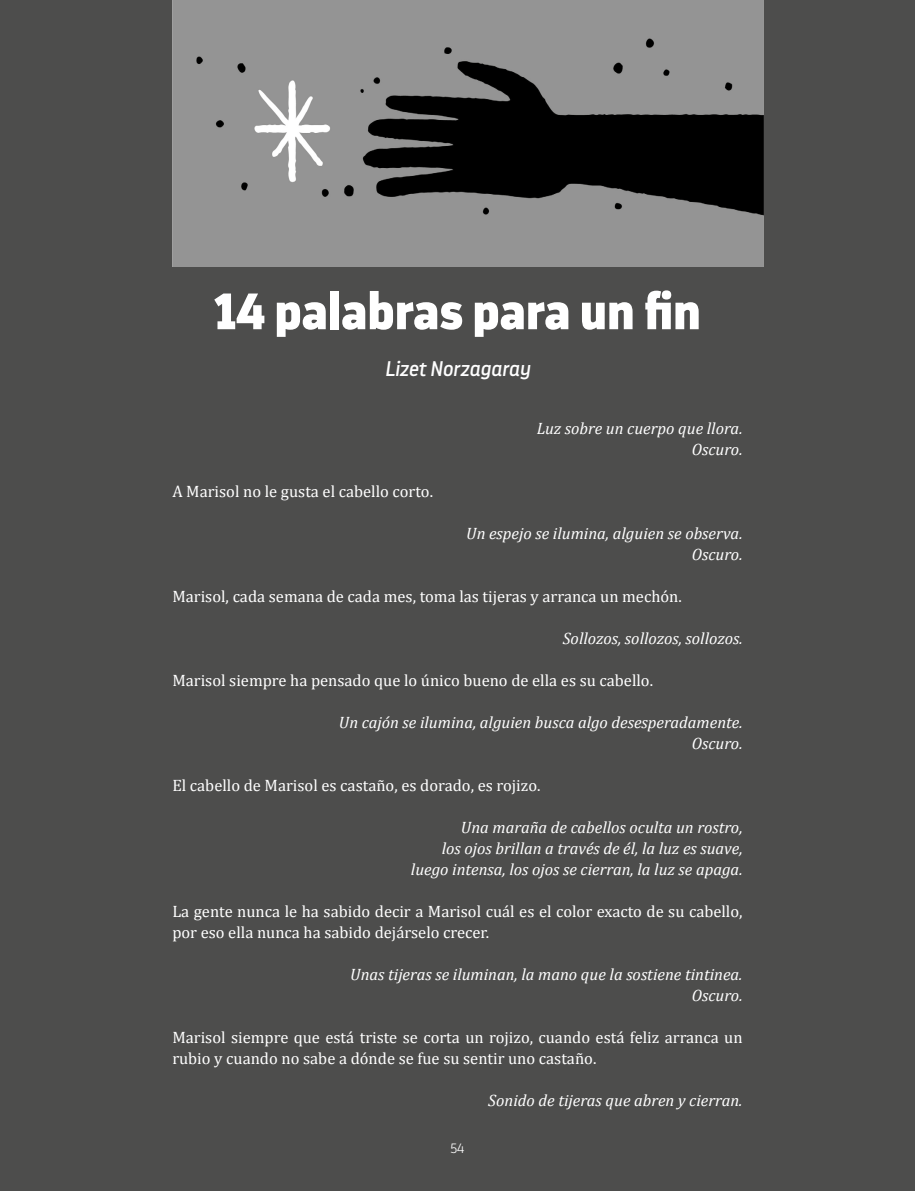
<style>
.page{position:relative;width:915px;height:1191px;background:#fff}
.page>*{position:absolute;margin:0;border:0;box-sizing:border-box;transform-origin:0 0}
.t1{font:900 51px "Darwin Pro";color:#fff}
.t2{font:italic 21px "Darwin Pro";color:#fff}
.t3{font:16.5px/21px "Cambria";color:#fff}
.t4{font:italic 16.5px/21px "Cambria";color:#fff;text-align:right}
.t5{font:200 13.5px "Darwin Pro";color:#fff}
</style>
<div class="page">
<div style="left:0;top:0;width:914px;height:1191px;background:#4d4d4c"></div>
<img style="left:172px;top:0;width:590px;height:266px">
<h1 class="t1" style="left:214px;top:274px;width:488px">14 palabras para un fin</h1>
<p class="t2" style="left:384px;top:354px;width:147px">Lizet Norzagaray</p>
<p class="t3" style="left:172px;top:481px;width:262px">A Marisol no le gusta el cabello corto.</p>
<p class="t4" style="left:536px;top:418px;width:207px">Luz sobre un cuerpo que llora.<br>Oscuro.</p>
<p class="t4" style="left:466px;top:523px;width:278px">Un espejo se ilumina, alguien se observa.<br>Oscuro.</p>
<p class="t3" style="left:172px;top:586px;width:511px">Marisol, cada semana de cada mes, toma las tijeras y arranca un mechón.</p>
<p class="t4" style="left:562px;top:628px;width:181px">Sollozos, sollozos, sollozos.</p>
<p class="t3" style="left:172px;top:670px;width:482px">Marisol siempre ha pensado que lo único bueno de ella es su cabello.</p>
<p class="t4" style="left:339px;top:712px;width:405px">Un cajón se ilumina, alguien busca algo desesperadamente.<br>Oscuro.</p>
<p class="t3" style="left:172px;top:775px;width:369px">El cabello de Marisol es castaño, es dorado, es rojizo.</p>
<p class="t4" style="left:411px;top:817px;width:333px">Una maraña de cabellos oculta un rostro,<br>los ojos brillan a través de él, la luz es suave, luego intensa, los ojos se cierran, la luz se apaga.</p>
<p class="t3" style="left:172px;top:901px;width:571px">La gente nunca le ha sabido decir a Marisol cuál es el color exacto de su cabello, por eso ella nunca ha sabido dejárselo crecer.</p>
<p class="t4" style="left:350px;top:964px;width:393px">Unas tijeras se iluminan, la mano que la sostiene tintinea.<br>Oscuro.</p>
<p class="t3" style="left:172px;top:1027px;width:571px">Marisol siempre que está triste se corta un rojizo, cuando está feliz arranca un rubio y cuando no sabe a dónde se fue su sentir uno castaño.</p>
<p class="t4" style="left:488px;top:1090px;width:256px">Sonido de tijeras que abren y cierran.</p>
<p class="t5" style="left:450px;top:1139px;width:15px">54</p>
</div>
